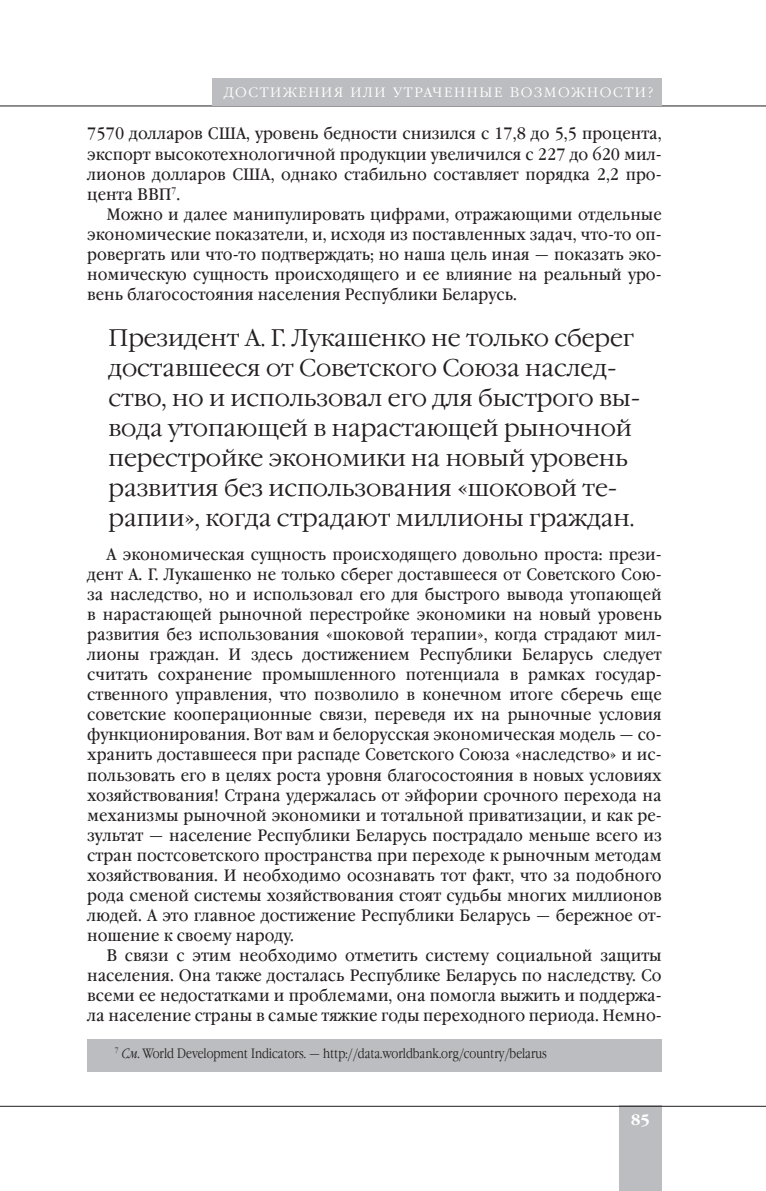
<style>
.page{position:relative;width:766px;height:1191px;background:#fff}
.page>*{position:absolute;margin:0;border:0;box-sizing:border-box;transform-origin:0 0}
.t1{font:300 24px/30px "Garamond C";letter-spacing:-.005em;color:#231f20}
.t2{font:16.5px "Garamond Book Narrow C";color:#231f20;scale:1.1 1}
.t3{font:700 15px "Garamond C";color:#fff}
.t4{font:300 13.5px "Garamond Narrow C";color:#231f20}
.t5{font:300 13.5px "Garamond Narrow C";letter-spacing:.1em;color:#fff;scale:1.25 1}
.s1{font-style:italic}
</style>
<div class="page">
<div style="left:619px;top:1106px;width:42px;height:85px;background:#bcbdc0"></div>
<hr style="left:0;top:1106px;width:765px;height:1px;background:#231f20">
<hr style="left:0;top:106px;width:765px;height:1px;background:#231f20">
<div style="left:212px;top:78px;width:449px;height:28px;background:#bcbdc0"></div>
<div style="left:87px;top:1039px;width:574px;height:32px;background:#bcbdc0"></div>
<p class="t5" style="left:224px;top:87px;width:345px">ДОСТИЖЕНИЯ ИЛИ УТРАЧЕННЫЕ ВОЗМОЖНОСТИ?</p>
<p class="t2" style="left:87px;top:127px;width:523px">7570 долларов США, уровень бедности снизился с 17,8 до 5,5 процента,</p>
<p class="t2" style="left:87px;top:147px;width:523px">экспорт высокотехнологичной продукции увеличился с 227 до 620 мил-</p>
<p class="t2" style="left:87px;top:167px;width:523px">лионов долларов США, однако стабильно составляет порядка 2,2 про-</p>
<p class="t2" style="left:87px;top:187px;width:86px">цента ВВП<sup>7</sup>.</p>
<p class="t2" style="left:106px;top:207px;width:506px">Можно и далее манипулировать цифрами, отражающими отдельные</p>
<p class="t2" style="left:87px;top:227px;width:523px">экономические показатели, и, исходя из поставленных задач, что-то оп-</p>
<p class="t2" style="left:87px;top:247px;width:523px">ровергать или что-то подтверждать; но наша цель иная — показать эко-</p>
<p class="t2" style="left:87px;top:267px;width:523px">номическую сущность происходящего и ее влияние на реальный уро-</p>
<p class="t2" style="left:87px;top:287px;width:392px">вень благосостояния населения Республики Беларусь.</p>
<p class="t1" style="left:108px;top:325px;width:533px">Президент А. Г. Лукашенко не только сберег доставшееся от Советского Союза наслед&shy;ство, но и использовал его для быстрого вы&shy;вода утопающей в нарастающей рыночной перестройке экономики на новый уровень развития без использования «шоковой те&shy;рапии», когда страдают миллионы граждан.</p>
<p class="t2" style="left:106px;top:548px;width:506px">А экономическая сущность происходящего довольно проста: прези-</p>
<p class="t2" style="left:87px;top:568px;width:523px">дент А. Г. Лукашенко не только сберег доставшееся от Советского Сою-</p>
<p class="t2" style="left:87px;top:588px;width:523px">за наследство, но и использовал его для быстрого вывода утопающей</p>
<p class="t2" style="left:87px;top:608px;width:523px">в нарастающей рыночной перестройке экономики на новый уровень</p>
<p class="t2" style="left:87px;top:628px;width:523px">развития без использования «шоковой терапии», когда страдают мил-</p>
<p class="t2" style="left:87px;top:648px;width:523px">лионы граждан. И здесь достижением Республики Беларусь следует</p>
<p class="t2" style="left:87px;top:668px;width:523px">считать сохранение промышленного потенциала в рамках государ-</p>
<p class="t2" style="left:87px;top:688px;width:523px">ственного управления, что позволило в конечном итоге сберечь еще</p>
<p class="t2" style="left:87px;top:708px;width:523px">советские кооперационные связи, переведя их на рыночные условия</p>
<p class="t2" style="left:87px;top:728px;width:523px">функционирования. Вот вам и белорусская экономическая модель — со-</p>
<p class="t2" style="left:87px;top:748px;width:523px">хранить доставшееся при распаде Советского Союза «наследство» и ис-</p>
<p class="t2" style="left:87px;top:768px;width:523px">пользовать его в целях роста уровня благосостояния в новых условиях</p>
<p class="t2" style="left:87px;top:788px;width:523px">хозяйствования! Страна удержалась от эйфории срочного перехода на</p>
<p class="t2" style="left:87px;top:808px;width:523px">механизмы рыночной экономики и тотальной приватизации, и как ре-</p>
<p class="t2" style="left:87px;top:828px;width:523px">зультат — население Республики Беларусь пострадало меньше всего из</p>
<p class="t2" style="left:87px;top:848px;width:523px">стран постсоветского пространства при переходе к рыночным методам</p>
<p class="t2" style="left:87px;top:868px;width:523px">хозяйствования. И необходимо осознавать тот факт, что за подобного</p>
<p class="t2" style="left:87px;top:888px;width:523px">рода сменой системы хозяйствования стоят судьбы многих миллионов</p>
<p class="t2" style="left:87px;top:908px;width:523px">людей. А это главное достижение Республики Беларусь — бережное от-</p>
<p class="t2" style="left:87px;top:928px;width:189px">ношение к своему народу.</p>
<p class="t2" style="left:106px;top:948px;width:506px">В связи с этим необходимо отметить систему социальной защиты</p>
<p class="t2" style="left:87px;top:968px;width:523px">населения. Она также досталась Республике Беларусь по наследству. Со</p>
<p class="t2" style="left:87px;top:988px;width:523px">всеми ее недостатками и проблемами, она помогла выжить и поддержа-</p>
<p class="t2" style="left:87px;top:1008px;width:523px">ла население страны в самые тяжкие годы переходного периода. Немно-</p>
<p class="t4" style="left:115px;top:1047px;width:433px"><sup>7</sup> <span class="s1">См.</span> World Development Indicators. — http://data.worldbank.org/country/belarus</p>
<p class="t3" style="left:631px;top:1113px;width:20px">85</p>
</div>
